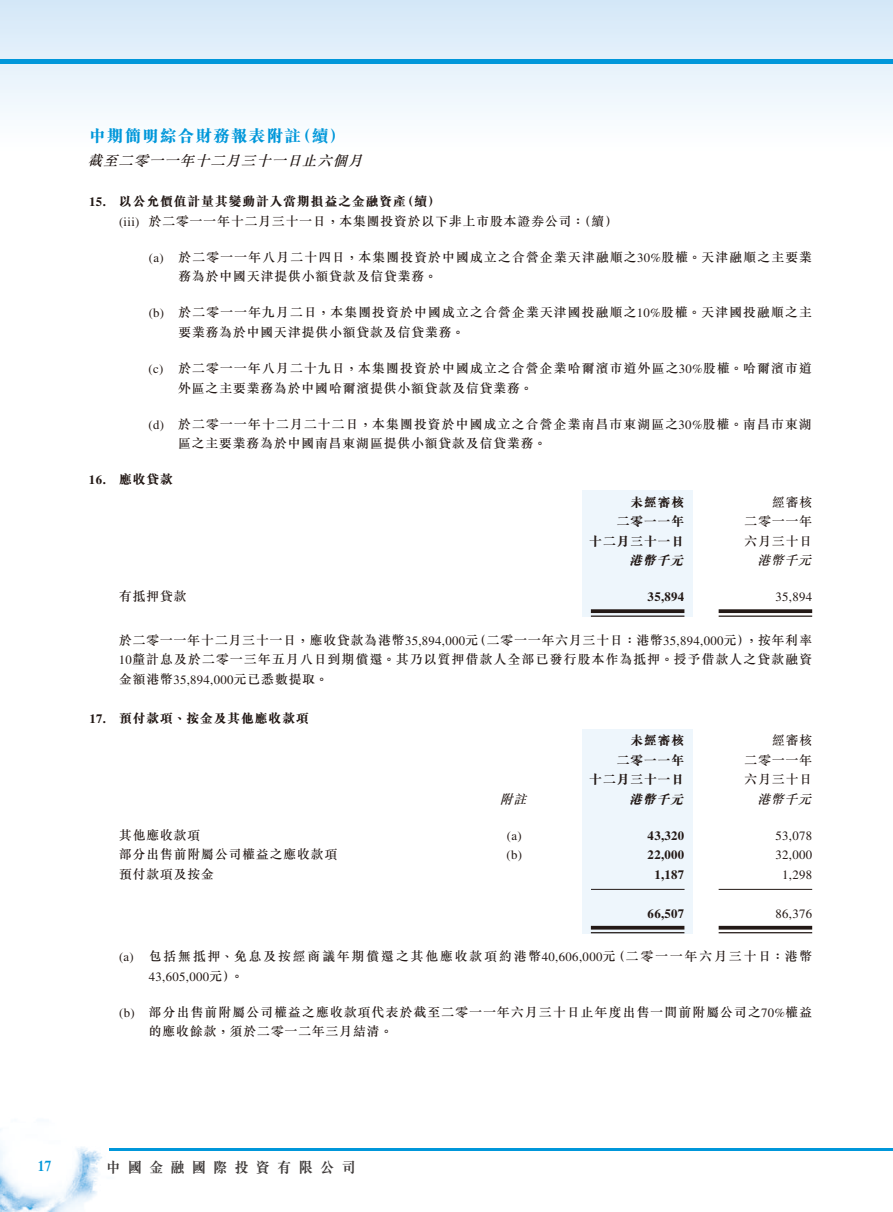
<style>
.page{position:relative;width:893px;height:1212px;background:#fff}
.page>*{position:absolute;margin:0;border:0;box-sizing:border-box;transform-origin:0 0}
.t1{font:800 16.5px "M Sung HK";letter-spacing:.075em;color:#0097da}
.t2{font:700 15px "M Sung HK";letter-spacing:.5em;color:#3f3b3a;scale:.95 1}
.t3{font:600 15px "Times LT Std";color:#0097da;scale:.95 1}
.t4{font:italic 500 14.25px "M Sung HK";color:#231916}
.t5{font:500 12.75px/19.5px "M Sung HK";letter-spacing:.095em;color:#231916}
.t6{font:500 12.75px "M Sung HK";letter-spacing:.075em;color:#231916}
.t7{font:800 12.75px "M Sung HK";letter-spacing:.075em;color:#231916}
.t8{font:12.75px "Times LT Std";letter-spacing:.025em;color:#231916}
.t9{font:500 12.75px "M Sung HK";letter-spacing:.155em;color:#231916}
.t10{font:700 12.75px "Times LT Std";letter-spacing:.025em;color:#231916}
.t11{font:italic 500 12.75px "M Sung HK";color:#231916}
.t12{font:italic 800 12.75px "M Sung HK";color:#231916}
.s1{font-family:"Times LT Std";font-weight:400}
.s2{font-family:"M Sung HK";font-weight:500}
</style>
<div class="page">
<img style="left:0;top:1129px;width:102px;height:83px">
<div style="left:0;top:0;width:893px;height:171px;background:linear-gradient(to bottom,#d4e8f8,#fff)"></div>
<hr style="left:0;top:60px;width:893px;height:4px;background:#0097da">
<hr style="left:109px;top:1148px;width:784px;height:3px;background:#0097da">
<div style="left:583px;top:491px;width:110px;height:126px;background:#eef6fc"></div>
<svg style="left:591px;top:609px;width:93px;height:4px"></svg>
<hr style="left:591px;top:615px;width:93px;height:2px;background:#231916">
<svg style="left:719px;top:609px;width:93px;height:4px"></svg>
<hr style="left:719px;top:615px;width:93px;height:2px;background:#231916">
<div style="left:583px;top:729px;width:110px;height:204px;background:#eef6fc"></div>
<hr style="left:591px;top:889px;width:93px;height:1px;background:#231916">
<hr style="left:719px;top:889px;width:93px;height:1px;background:#231916">
<hr style="left:591px;top:926px;width:93px;height:3px;background:#231916">
<hr style="left:591px;top:932px;width:93px;height:1px;background:#231916">
<hr style="left:719px;top:926px;width:93px;height:3px;background:#231916">
<hr style="left:719px;top:932px;width:93px;height:1px;background:#231916">
<p class="t1" style="left:89px;top:125px;width:213px">中期簡明綜合財務報表附註</p>
<p class="t4" style="left:88px;top:151px;width:281px">截至二零一一年十二月三十一日止六個月</p>
<p class="t1" style="left:295px;top:125px;width:52px">（續(</p>
<p class="t10" style="left:89px;top:195px;width:18px">15.</p>
<p class="t10" style="left:89px;top:472px;width:19px">16.</p>
<p class="t10" style="left:89px;top:711px;width:18px">17.</p>
<p class="t7" style="left:119px;top:193px;width:288px">以公允價值計量其變動計入當期損益之金融資產</p>
<p class="t7" style="left:401px;top:193px;width:40px">（續(</p>
<p class="t8" style="left:119px;top:214px;width:22px">(iii)</p>
<p class="t6" style="left:149px;top:212px;width:470px">於二零一一年十二月三十一日，本集團投資於以下非上市股本證券公司（：續(</p>
<p class="t8" style="left:149px;top:250px;width:16px">)a(</p>
<p class="t8" style="left:149px;top:306px;width:17px">)b(</p>
<p class="t8" style="left:149px;top:361px;width:16px">)c(</p>
<p class="t8" style="left:148px;top:417px;width:17px">)d(</p>
<p class="t5" style="left:179px;top:247px;width:635px">於二零一一年八月二十四日，本集團投資於中國成立之合營企業天津融順之<span class="s1">30%</span>股權。天津融順之主要業</p>
<p class="t6" style="left:178px;top:268px;width:260px">務為於中國天津提供小額貸款及信貸業務。</p>
<p class="t5" style="left:178px;top:303px;width:635px">於二零一一年九月二日，本集團投資於中國成立之合營企業天津國投融順之<span class="s1">10%</span>股權。天津國投融順之主</p>
<p class="t6" style="left:178px;top:323px;width:288px">要業務為於中國天津提供小額貸款及信貸業務。</p>
<p class="t5" style="left:178px;top:358px;width:635px">於二零一一年八月二十九日，本集團投資於中國成立之合營企業哈爾濱市道外區之<span class="s1">30%</span>股權。哈爾濱市道</p>
<p class="t6" style="left:178px;top:379px;width:356px">外區之主要業務為於中國哈爾濱提供小額貸款及信貸業務。</p>
<p class="t5" style="left:178px;top:414px;width:635px">於二零一一年十二月二十二日，本集團投資於中國成立之合營企業南昌巿東湖區之<span class="s1">30%</span>股權。南昌巿東湖</p>
<p class="t6" style="left:178px;top:434px;width:370px">區之主要業務為於中國南昌東湖區提供小額貸款及信貸業務。</p>
<p class="t7" style="left:119px;top:470px;width:55px">應收貸款</p>
<p class="t5" style="left:119px;top:586px;width:69px">有抵押貸款</p>
<p class="t7" style="left:630px;top:493px;width:55px">未經審核</p>
<p class="t5" style="left:772px;top:492px;width:42px">經審核</p>
<p class="t7" style="left:617px;top:512px;width:69px">二零一一年</p>
<p class="t5" style="left:745px;top:511px;width:69px">二零一一年</p>
<p class="t7" style="left:589px;top:532px;width:96px">十二月三十一日</p>
<p class="t5" style="left:745px;top:531px;width:69px">六月三十日</p>
<p class="t12" style="left:629px;top:551px;width:60px">港幣千元</p>
<p class="t11" style="left:757px;top:551px;width:60px">港幣千元</p>
<p class="t10" style="left:648px;top:589px;width:38px">35,894</p>
<p class="t8" style="left:775px;top:589px;width:38px">35,894</p>
<p class="t5" style="left:119px;top:630px;width:695px">於二零一一年十二月三十一日，應收貸款為港幣<span class="s1">35,894,000</span>元<br><span class="s1">10</span>釐計息及於二零一三年五月八日到期償還。其乃以質押借款人全部已發行股本作為抵押。授予借款人之貸款融資金額港幣<span class="s1">35,894,000</span>元已悉數提取。</p>
<p class="t7" style="left:119px;top:709px;width:191px">預付款項、按金及其他應收款項</p>
<p class="t6" style="left:474px;top:631px;width:277px">（二零一一年六月三十日：港幣<span class="s1">35,894,000</span>元）</p>
<p class="t5" style="left:745px;top:630px;width:68px">，按年利率</p>
<p class="t7" style="left:630px;top:731px;width:55px">未經審核</p>
<p class="t5" style="left:772px;top:730px;width:42px">經審核</p>
<p class="t7" style="left:617px;top:751px;width:69px">二零一一年</p>
<p class="t5" style="left:745px;top:750px;width:69px">二零一一年</p>
<p class="t7" style="left:589px;top:770px;width:96px">十二月三十一日</p>
<p class="t5" style="left:745px;top:769px;width:69px">六月三十日</p>
<p class="t11" style="left:500px;top:790px;width:33px">附註</p>
<p class="t12" style="left:629px;top:790px;width:60px">港幣千元</p>
<p class="t11" style="left:757px;top:790px;width:60px">港幣千元</p>
<p class="t5" style="left:119px;top:825px;width:83px">其他應收款項</p>
<p class="t8" style="left:507px;top:828px;width:16px">(a(</p>
<p class="t10" style="left:648px;top:828px;width:38px">43,320</p>
<p class="t8" style="left:775px;top:828px;width:38px">53,078</p>
<p class="t6" style="left:119px;top:845px;width:220px">部分出售前附屬公司權益之應收款項</p>
<p class="t8" style="left:507px;top:847px;width:17px">(b(</p>
<p class="t10" style="left:648px;top:847px;width:38px">22,000</p>
<p class="t8" style="left:775px;top:847px;width:38px">32,000</p>
<p class="t6" style="left:119px;top:865px;width:96px">預付款項及按金</p>
<p class="t10" style="left:654px;top:867px;width:31px">1,187</p>
<p class="t8" style="left:782px;top:867px;width:31px">1,298</p>
<p class="t8" style="left:119px;top:949px;width:16px">)a(</p>
<p class="t8" style="left:119px;top:1005px;width:17px">)b(</p>
<p class="t10" style="left:648px;top:906px;width:38px">66,507</p>
<p class="t9" style="left:613px;top:947px;width:201px">（二零一一年六月三十日：港幣</p>
<p class="t8" style="left:775px;top:906px;width:38px">86,376</p>
<p class="t9" style="left:149px;top:947px;width:468px">包括無抵押、免息及按經商議年期償還之其他應收款項約港幣<span class="s1">40,606,000</span>元</p>
<p class="t8" style="left:149px;top:969px;width:88px">43,605,000<span class="s2">元(</span></p>
<p class="t5" style="left:149px;top:1002px;width:665px">部分出售前附屬公司權益之應收款項代表於截至二零一一年六月三十日止年度出售一間前附屬公司之<span class="s1">70%</span>權益</p>
<p class="t5" style="left:231px;top:966px;width:14px">。</p>
<p class="t6" style="left:149px;top:1022px;width:245px">的應收餘款，須於二零一二年三月結清。</p>
<p class="t3" style="left:38px;top:1157px;width:16px">17</p>
<p class="t2" style="left:106px;top:1157px;width:264px">中國金融國際投資有限公司</p>
</div>
